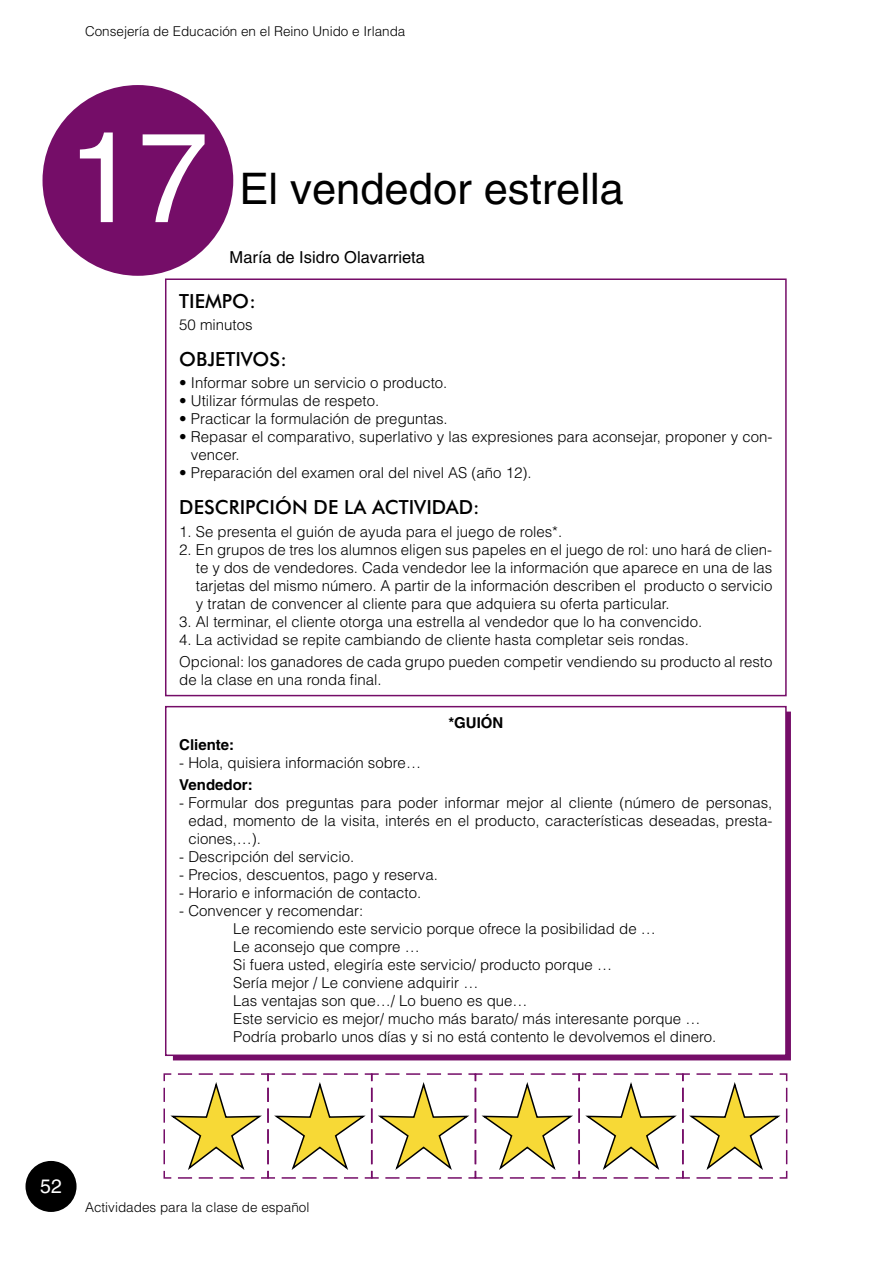
<style>
.page{position:relative;width:893px;height:1263px;background:#fff}
.page>*{position:absolute;margin:0;border:0;box-sizing:border-box;transform-origin:0 0}
.t1{font:127.5px "Helvetica";color:#fff}
.t2{font:43.5px "Helvetica";color:#000}
.t3{font:500 19.5px "Futura BT";color:#000}
.t4{font:19.5px "Helvetica";color:#fff}
.t5{font:16.5px "Helvetica";color:#000}
.t6{font:300 15px/18px "Helvetica";color:#000}
.t7{font:700 15px "Helvetica";color:#000}
.t8{font:300 13.5px "Helvetica";color:#000}
</style>
<div class="page">
<div style="left:26px;top:1161px;width:51px;height:51px;background:#000;border-radius:50%"></div>
<div style="left:43px;top:85px;width:190px;height:191px;background:#750d68;border-radius:50%"></div>
<div style="left:165px;top:278px;width:622px;height:418px;border:2px solid #750d68"></div>
<div style="left:165px;top:706px;width:622px;height:350px;border:2px solid #750d68"></div>
<svg style="left:163px;top:1073px;width:625px;height:106px"></svg>
<p class="t8" style="left:85px;top:22px;width:322px">Consejería de Educación en el Reino Unido e Irlanda</p>
<h1 class="t1" style="left:67px;top:103px;width:143px">17</h1>
<h2 class="t2" style="left:240px;top:164px;width:386px">El vendedor estrella</h2>
<p class="t5" style="left:230px;top:248px;width:197px">María de Isidro Olavarrieta</p>
<h3 class="t3" style="left:179px;top:289px;width:78px">TIEMPO:</h3>
<p class="t6" style="left:179px;top:315px;width:75px">50 minutos</p>
<h3 class="t3" style="left:179px;top:347px;width:109px">OBJETIVOS:</h3>
<p class="t6" style="left:179px;top:374px;width:270px">• Informar sobre un servicio o producto.</p>
<p class="t6" style="left:179px;top:392px;width:202px">• Utilizar fórmulas de respeto.</p>
<p class="t6" style="left:179px;top:410px;width:270px">• Practicar la formulación de preguntas.</p>
<p class="t6" style="left:191px;top:428px;width:583px;text-indent:-12px">• Repasar el comparativo, superlativo y las expresiones para aconsejar, proponer y con&shy;vencer.</p>
<p class="t6" style="left:179px;top:464px;width:354px">• Preparación del examen oral del nivel AS (año 12).</p>
<h3 class="t3" style="left:179px;top:496px;width:302px">DESCRIPCIÓN DE LA ACTIVIDAD:</h3>
<p class="t6" style="left:179px;top:522px;width:384px">1. Se presenta el guión de ayuda para el juego de roles*.</p>
<p class="t6" style="left:196px;top:540px;width:578px;text-align:justify;text-indent:-17px">2. En grupos de tres los alumnos eligen sus papeles en el juego de rol: uno hará de clien&shy;te y dos de vendedores. Cada vendedor lee la información que aparece en una de las tarjetas del mismo número. A partir de la información describen el producto o servicio y tratan de convencer al cliente para que adquiera su oferta particular.</p>
<p class="t6" style="left:179px;top:612px;width:525px">3. Al terminar, el cliente otorga una estrella al vendedor que lo ha convencido.</p>
<p class="t6" style="left:179px;top:628px;width:595px;line-height:22.2px">4. La actividad se repite cambiando de cliente hasta completar seis rondas.<br>Opcional: los ganadores de cada grupo pueden competir vendiendo su producto al resto</p>
<p class="t6" style="left:179px;top:670px;width:204px">de la clase en una ronda final.</p>
<p class="t7" style="left:448px;top:713px;width:57px">*GUIÓN</p>
<p class="t7" style="left:179px;top:735px;width:57px">Cliente:</p>
<p class="t6" style="left:179px;top:753px;width:243px">- Hola, quisiera información sobre…</p>
<p class="t7" style="left:179px;top:776px;width:75px">Vendedor:</p>
<p class="t6" style="left:188px;top:793px;width:585px;text-align:justify;text-indent:-9px">- Formular dos preguntas para poder informar mejor al cliente (número de personas, edad, momento de la visita, interés en el producto, características deseadas, presta&shy;ciones,…).</p>
<p class="t6" style="left:179px;top:847px;width:177px">- Descripción del servicio.</p>
<p class="t6" style="left:179px;top:865px;width:260px">- Precios, descuentos, pago y reserva.</p>
<p class="t6" style="left:179px;top:883px;width:244px">- Horario e información de contacto.</p>
<p class="t6" style="left:233px;top:901px;width:484px;text-indent:-54px">- Convencer y recomendar:<br>Le recomiendo este servicio porque ofrece la posibilidad de …<br>Le aconsejo que compre …<br>Si fuera usted, elegiría este servicio/ producto porque …<br>Sería mejor / Le conviene adquirir …<br>Las ventajas son que…/ Lo bueno es que…<br>Este servicio es mejor/ mucho más barato/ más interesante porque … Podría probarlo unos días y si no está contento le devolvemos el dinero.</p>
<h3 class="t4" style="left:40px;top:1175px;width:23px">52</h3>
<p class="t8" style="left:85px;top:1199px;width:226px">Actividades para la clase de español</p>
</div>
